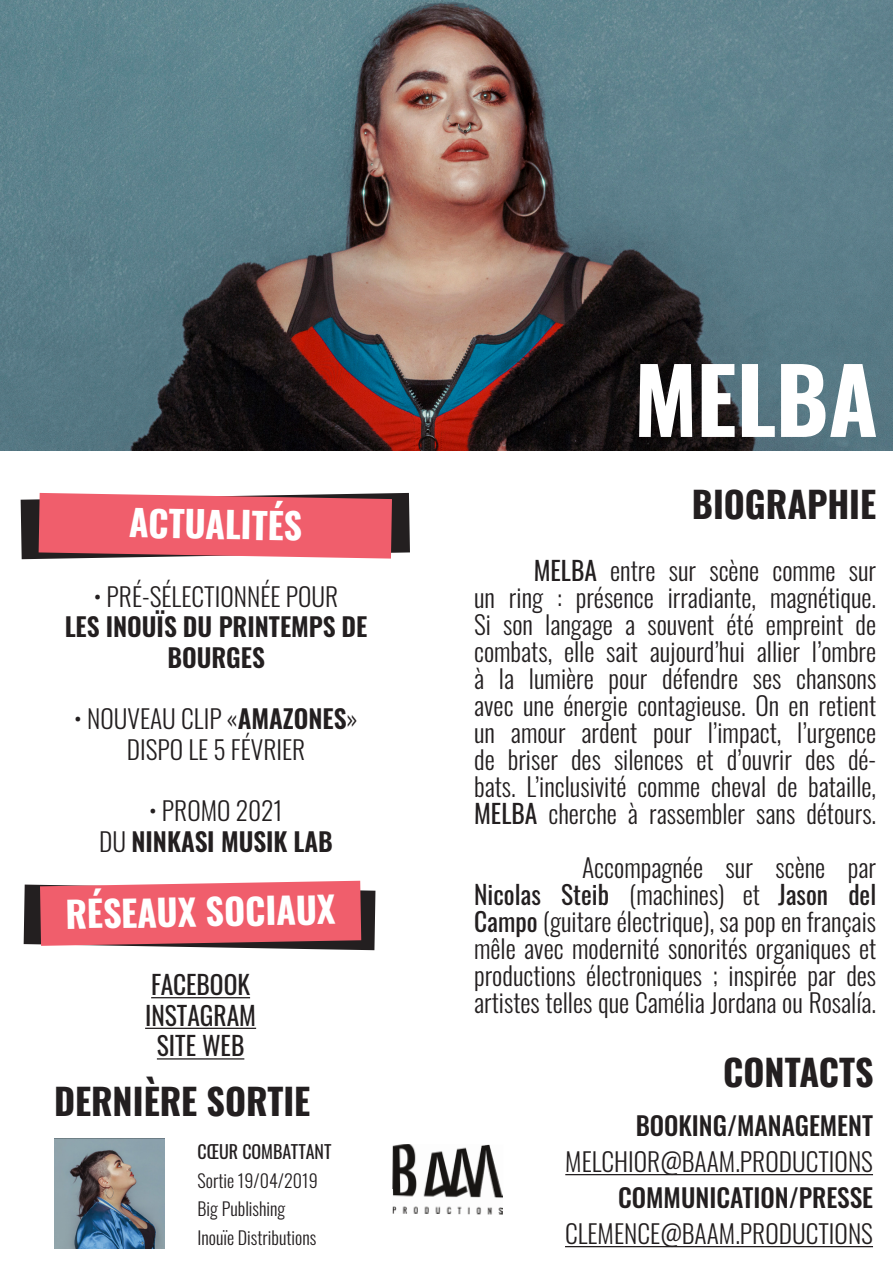
<style>
.page{position:relative;width:893px;height:1263px;background:#fff}
.page>*{position:absolute;margin:0;border:0;box-sizing:border-box;transform-origin:0 0}
.t1{font:700 90px "Oswald";letter-spacing:-.005em;color:#fff}
.t2{font:700 36px "Oswald";color:#231f20}
.t3{font:700 36px "Oswald";color:#fff}
.t4{font:300 25.5px/27px "Oswald";color:#231f20;text-align:justify}
.t5{font:600 25.5px/30.6px "Oswald";color:#231f20;text-align:center}
.t6{font:25.5px/30.6px "Oswald";color:#231f20;text-align:center}
.t7{font:300 18px/28.5px "Oswald";color:#231f20}
.t8{font:18px "Oswald";color:#231f20}
.s1{font-weight:300}
.s2{font-weight:600}
.s3{font-weight:400}
.s4{font-weight:500}
</style>
<div class="page">
<img style="left:0;top:0;width:893px;height:451px">
<svg style="left:21px;top:493px;width:389px;height:66px;background:#d75f6a"></svg>
<hr style="left:151px;top:997px;width:99px;height:1px;background:#231f20">
<hr style="left:145px;top:1028px;width:111px;height:1px;background:#231f20">
<hr style="left:157px;top:1058px;width:87px;height:1px;background:#231f20">
<svg style="left:24px;top:881px;width:351px;height:69px;background:#d6626e"></svg>
<hr style="left:565px;top:1174px;width:308px;height:1px;background:#231f20">
<hr style="left:565px;top:1246px;width:308px;height:1px;background:#231f20">
<img style="left:392px;top:1144px;width:111px;height:70px">
<img style="left:54px;top:1138px;width:111px;height:111px">
<p class="t3" style="left:130px;top:491px;width:175px;rotate:1deg">ACTUALITÉS</p>
<p class="t5" style="left:65px;top:579px;width:304px"><span class="s1">• PRÉ-SÉLECTIONNÉE POUR<br></span>LES INOUÏS DU PRINTEMPS DE<br>BOURGES</p>
<p class="t4" style="left:74px;top:701px;width:285px;line-height:30.6px;text-align:center">• NOUVEAU CLIP «<span class="s2">AMAZONES</span>»<br>DISPO LE 5 FÉVRIER</p>
<p class="t5" style="left:99px;top:793px;width:235px"><span class="s1">• PROMO 2021<br>DU</span> NINKASI MUSIK LAB</p>
<p class="t3" style="left:65px;top:882px;width:271px;rotate:-1deg">RÉSEAUX SOCIAUX</p>
<p class="t6" style="left:145px;top:967px;width:113px">FACEBOOK<br>INSTAGRAM<br>SITE WEB</p>
<p class="t2" style="left:54px;top:1070px;width:258px">DERNIÈRE SORTIE</p>
<p class="t8" style="left:198px;top:1136px;width:135px">CŒUR COMBATTANT</p>
<p class="t7" style="left:198px;top:1164px;width:122px">Sortie 19/04/2019</p>
<p class="t7" style="left:198px;top:1193px;width:120px">Big Publishing<br>Inouïe Distributions</p>
<p class="t1" style="left:634px;top:320px;width:245px">MELBA</p>
<p class="t2" style="left:692px;top:472px;width:186px">BIOGRAPHIE</p>
<p class="t4" style="left:474px;top:554px;width:404px;text-indent:60px"><span class="s3">MELBA</span> entre sur scène comme sur un ring : présence irradiante, magnétique.<br>Si son langage a souvent été empreint de combats, elle sait aujourd’hui allier l’ombre à la lumière pour défendre ses chansons avec une énergie contagieuse. On en retient un amour ardent pour l’impact, l’urgence de briser des silences et d’ouvrir des dé&shy;bats. L’inclusivité comme cheval de bataille, <span class="s3">MELBA</span> cherche à rassembler sans détours.</p>
<p class="t4" style="left:474px;top:851px;width:404px;text-indent:108px">Accompagnée sur scène par <span class="s3">Nicolas Steib</span> (machines) et <span class="s3">Jason del Campo</span> (guitare électrique), sa pop en français mêle avec modernité sonorités organiques et productions électroniques ; inspirée par des artistes telles que Camélia Jordana ou Rosalía.</p>
<p class="t2" style="left:723px;top:1040px;width:152px">CONTACTS</p>
<p class="t4" style="left:565px;top:1105px;width:309px;line-height:36px;text-align:right"><span class="s4">BOOKING/MANAGEMENT<br></span>MELCHIOR@BAAM.PRODUCTIONS<br><span class="s4">COMMUNICATION/PRESSE<br></span>CLEMENCE@BAAM.PRODUCTIONS</p>
</div>
